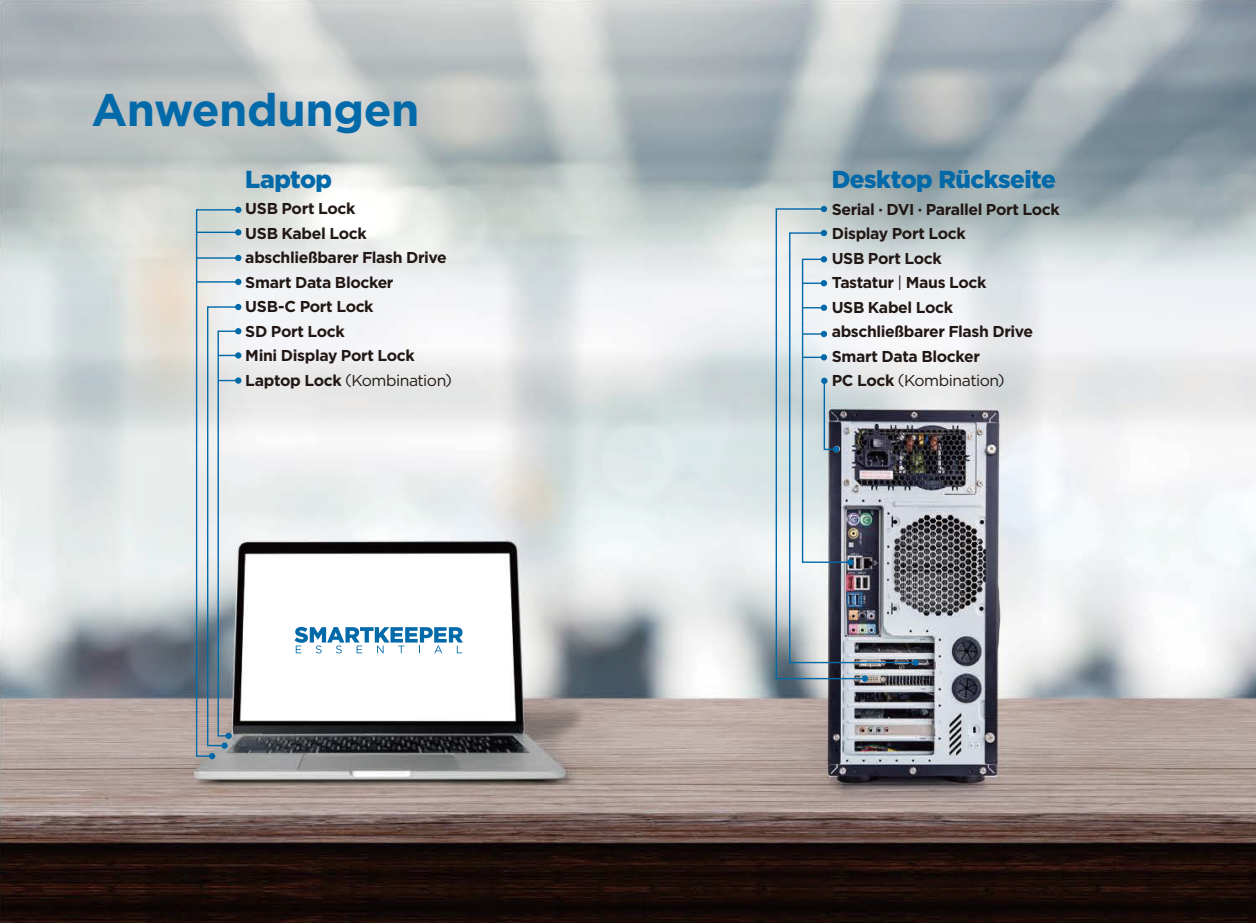
<style>
.page{position:relative;width:1256px;height:923px;background:#fff}
.page>*{position:absolute;margin:0;border:0;box-sizing:border-box;transform-origin:0 0}
.t1{font:700 45.5px "Gotham";letter-spacing:-.01em;color:#036aaa}
.t2{font:900 24.5px "Gotham";letter-spacing:-.025em;color:#0269a9}
.t3{font:700 15.75px/24.5px "Gotham";letter-spacing:-.025em;color:#211714}
.s1{font-weight:400}
</style>
<div class="page">
<img style="left:0;top:0;width:1255px;height:923px">
<svg style="left:866px;top:232px;width:50px;height:432px"></svg>
<svg style="left:774px;top:206px;width:92px;height:474px"></svg>
<div style="left:912px;top:659px;width:6px;height:7px;background:#0269a9;border-radius:50%"></div>
<svg style="left:195px;top:207px;width:46px;height:552px;background:#b4c0c7"></svg>
<div style="left:235px;top:377px;width:6px;height:7px;background:#0269a9;border-radius:50%"></div>
<svg style="left:294px;top:627px;width:169px;height:26px"></svg>
<h1 class="t1" style="left:92px;top:84px;width:329px">Anwendungen</h1>
<h2 class="t2" style="left:245px;top:165px;width:88px">Laptop</h2>
<p class="t3" style="left:245px;top:196px;width:208px">USB Port Lock<br>USB Kabel Lock abschließbarer Flash Drive<br>Smart Data Blocker<br>USB-C Port Lock<br>SD Port Lock<br>Mini Display Port Lock<br>Laptop Lock <span class="s1">(Kombination)</span></p>
<h2 class="t2" style="left:831px;top:165px;width:226px">Desktop Rückseite</h2>
<p class="t3" style="left:831px;top:197px;width:229px">Serial · DVI · Parallel Port Lock<br>Display Port Lock<br>USB Port Lock<br>Tastatur <span class="s1">|</span> Maus Lock<br>USB Kabel Lock abschließbarer Flash Drive<br>Smart Data Blocker<br>PC Lock <span class="s1">(Kombination)</span></p>
</div>
